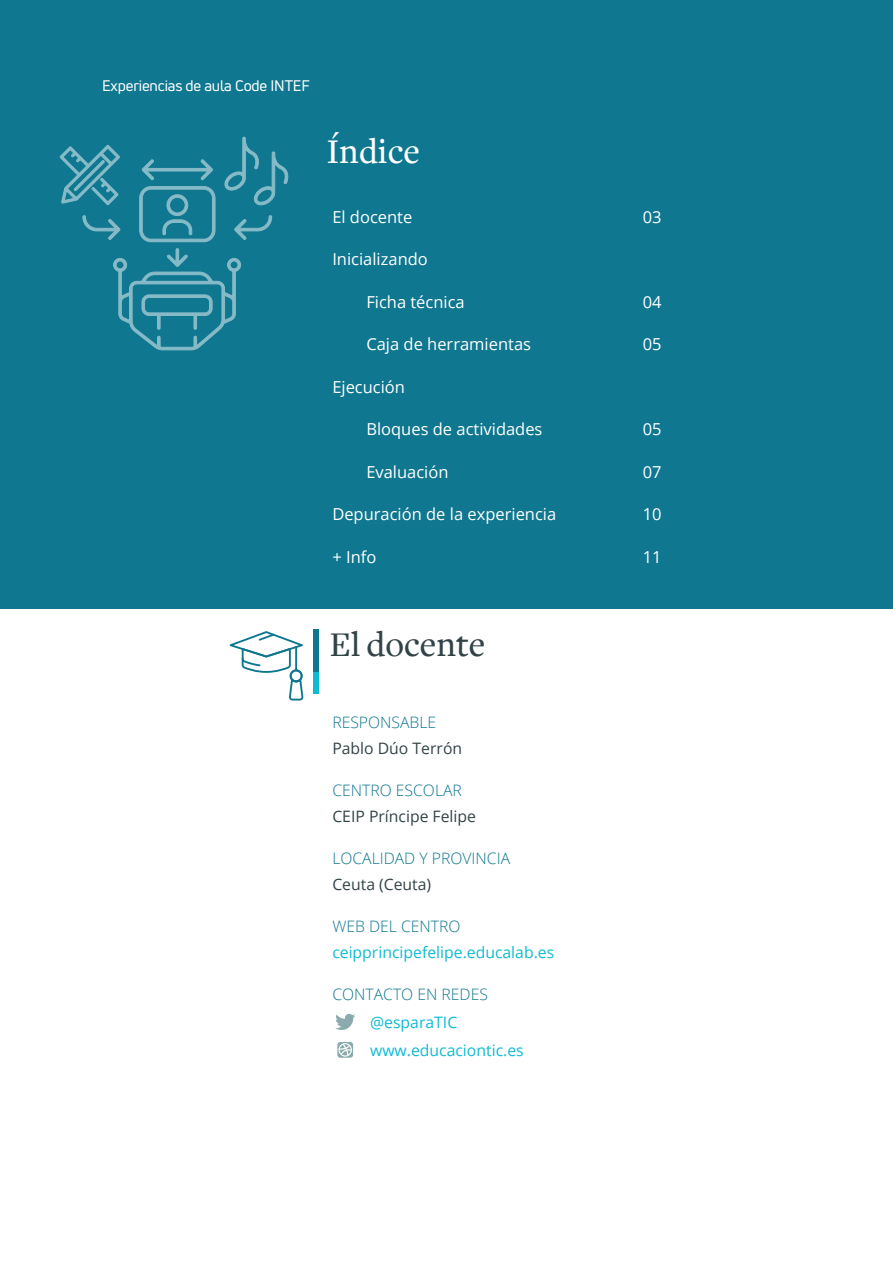
<style>
.page{position:relative;width:893px;height:1263px;background:#fff}
.page>*{position:absolute;margin:0;border:0;box-sizing:border-box;transform-origin:0 0}
.freight{font:500 36px "Freight Text";color:#324347}
.freight-2{font:500 36px "Freight Text";color:#fff}
.base{font:16.5px "Open Sans";color:#fff}
.base-2{font:300 15.75px "Open Sans";color:#0f7790}
.No_sé{font:15.75px "Open Sans";color:#0fbbd4}
.No_sé-2{font:15.75px "Open Sans";color:#324347}
.Título_sección{font:15px "Uni Neue";letter-spacing:-.01em;color:#fff}
</style>
<div class="page">
<div style="left:0;top:0;width:893px;height:608px;background:#0f7790"></div>
<svg style="left:335px;top:1014px;width:20px;height:16px"></svg>
<svg style="left:337px;top:1042px;width:16px;height:16px"></svg>
<svg style="left:230px;top:631px;width:73px;height:69px"></svg>
<div style="left:314px;top:672px;width:5px;height:21px;background:#0dbad4"></div>
<div style="left:314px;top:629px;width:5px;height:43px;background:#0d778f"></div>
<svg style="left:59px;top:145px;width:61px;height:60px"></svg>
<svg style="left:224px;top:136px;width:65px;height:70px"></svg>
<svg style="left:82px;top:215px;width:39px;height:25px"></svg>
<svg style="left:234px;top:215px;width:38px;height:25px"></svg>
<svg style="left:139px;top:159px;width:77px;height:83px"></svg>
<svg style="left:113px;top:248px;width:128px;height:103px"></svg>
<p class="Título_sección" style="left:102px;top:76px;width:209px">Experiencias de aula Code INTEF</p>
<p class="freight-2" style="left:326px;top:132px;width:95px">Índice</p>
<p class="base" style="left:332px;top:205px;width:82px">El docente</p>
<p class="base" style="left:643px;top:205px;width:20px">03</p>
<p class="base" style="left:332px;top:248px;width:97px">Inicializando</p>
<p class="base" style="left:366px;top:290px;width:100px">Ficha técnica</p>
<p class="base" style="left:643px;top:290px;width:20px">04</p>
<p class="base" style="left:366px;top:333px;width:166px">Caja de herramientas</p>
<p class="base" style="left:643px;top:333px;width:20px">05</p>
<p class="base" style="left:332px;top:376px;width:74px">Ejecución</p>
<p class="base" style="left:366px;top:418px;width:178px">Bloques de actividades</p>
<p class="base" style="left:643px;top:418px;width:20px">05</p>
<p class="base" style="left:366px;top:461px;width:84px">Evaluación</p>
<p class="base" style="left:643px;top:461px;width:20px">07</p>
<p class="base" style="left:332px;top:503px;width:225px">Depuración de la experiencia</p>
<p class="base" style="left:643px;top:503px;width:20px">10</p>
<p class="base" style="left:332px;top:546px;width:46px">+ Info</p>
<p class="base" style="left:643px;top:546px;width:20px">11</p>
<p class="freight" style="left:330px;top:625px;width:157px">El docente</p>
<p class="base-2" style="left:332px;top:712px;width:105px">RESPONSABLE</p>
<p class="No_sé-2" style="left:332px;top:737px;width:131px">Pablo Dúo Terrón</p>
<p class="base-2" style="left:332px;top:780px;width:131px">CENTRO ESCOLAR</p>
<p class="No_sé-2" style="left:332px;top:805px;width:145px">CEIP Príncipe Felipe</p>
<p class="base-2" style="left:332px;top:848px;width:179px">LOCALIDAD Y PROVINCIA</p>
<p class="No_sé-2" style="left:332px;top:873px;width:100px">Ceuta (Ceuta)</p>
<p class="base-2" style="left:332px;top:916px;width:130px">WEB DEL CENTRO</p>
<p class="No_sé" style="left:332px;top:941px;width:223px">ceipprincipefelipe.educalab.es</p>
<p class="base-2" style="left:332px;top:984px;width:157px">CONTACTO EN REDES</p>
<p class="No_sé" style="left:370px;top:1011px;width:89px">@esparaTIC</p>
<p class="No_sé" style="left:370px;top:1039px;width:155px">www.educaciontic.es</p>
</div>
